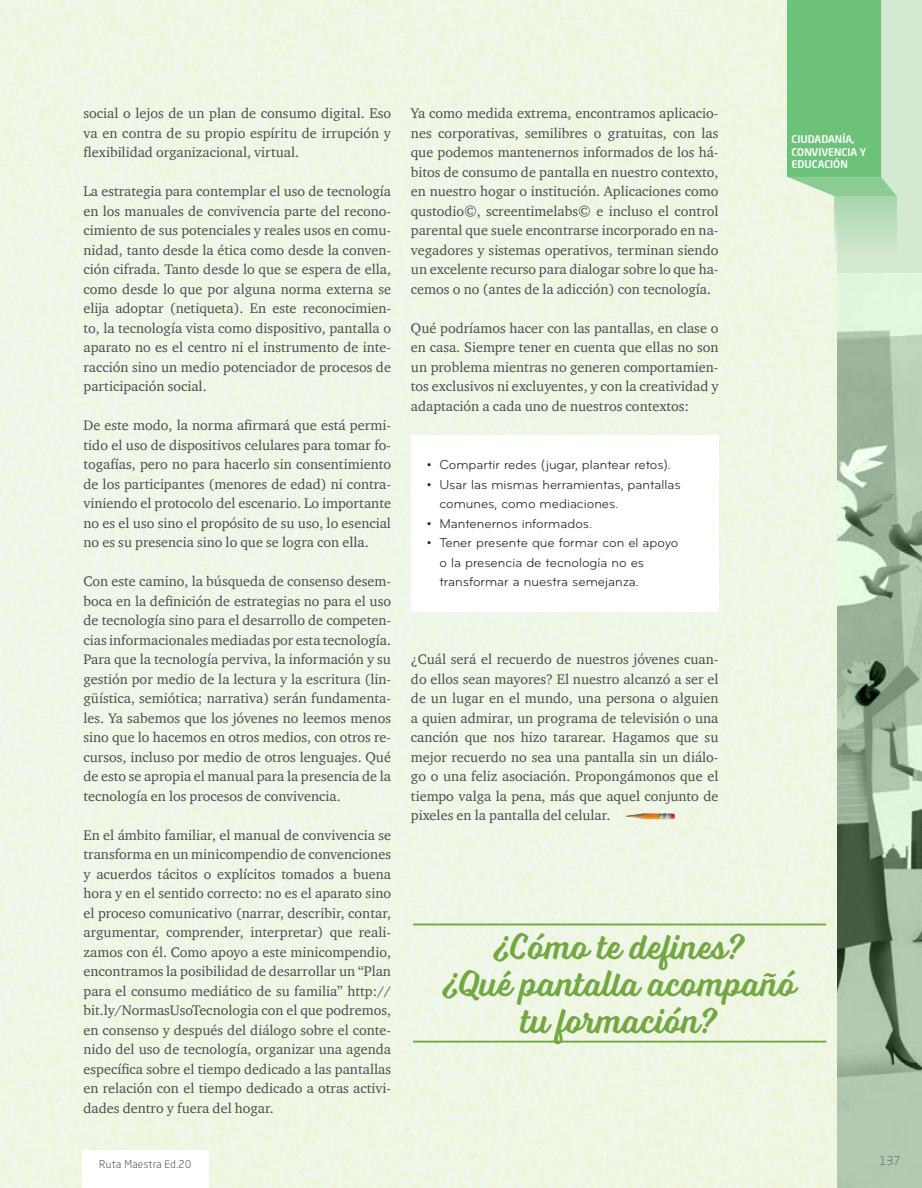
<style>
.page{position:relative;width:922px;height:1188px;background:#eff6e6}
.page>*{position:absolute;margin:0;border:0;box-sizing:border-box;transform-origin:0 0}
.t1{font:37.2px/37.2px "Voltage";color:#73a742;text-align:center}
.t2{font:14.25px/19.5px "Charter ITC";color:#4b4c4d;text-align:justify}
.t3{font:13.5px/19.5px "Bryant";color:#231f20}
.t4{font:300 12px "Neo Sans Pro";color:#57585a}
.t5{font:500 10.5px/12.6px "Neo Sans Pro";color:#fff}
.t6{font:300 10.5px "Neo Sans Pro";letter-spacing:.04em;color:#231f20}
</style>
<div class="page">
<div style="left:837px;top:0;width:85px;height:1188px;background:#d3e9d1"></div>
<img style="left:837px;top:273px;width:85px;height:915px">
<img style="left:623px;top:811px;width:52px;height:9px">
<div style="left:412px;top:435px;width:307px;height:176px;background:#fff"></div>
<hr style="left:413px;top:923px;width:413px;height:2px;background:#73a742">
<hr style="left:413px;top:1040px;width:413px;height:2px;background:#73a742">
<div style="left:82px;top:1151px;width:126px;height:37px;background:#fff"></div>
<div style="left:787px;top:0;width:94px;height:176px;background:#6dc279"></div>
<div style="left:787px;top:127px;width:94px;height:50px;background:#6dc279"></div>
<svg style="left:788px;top:177px;width:109px;height:19px"></svg>
<div style="left:834px;top:196px;width:63px;height:59px;background:linear-gradient(to bottom,#a7d5aa,#d2e9d0)"></div>
<p class="t2" style="left:84px;top:103px;width:309px">social o lejos de un plan de consumo digital. Eso va en contra de su propio espíritu de irrupción y flexibilidad organizacional, virtual.</p>
<p class="t2" style="left:84px;top:181px;width:309px">La estrategia para contemplar el uso de tecnología en los manuales de convivencia parte del recono&shy;cimiento de sus potenciales y reales usos en comu&shy;nidad, tanto desde la ética como desde la conven&shy;ción cifrada. Tanto desde lo que se espera de ella, como desde lo que por alguna norma externa se elija adoptar (netiqueta). En este reconocimien&shy;to, la tecnología vista como dispositivo, pantalla o aparato no es el centro ni el instrumento de inte&shy;racción sino un medio potenciador de procesos de participación social.</p>
<p class="t2" style="left:84px;top:415px;width:309px">De este modo, la norma afirmará que está permi&shy;tido el uso de dispositivos celulares para tomar fo&shy;togafías, pero no para hacerlo sin consentimiento de los participantes (menores de edad) ni contra&shy;viniendo el protocolo del escenario. Lo importante no es el uso sino el propósito de su uso, lo esencial no es su presencia sino lo que se logra con ella.</p>
<p class="t2" style="left:84px;top:571px;width:309px">Con este camino, la búsqueda de consenso desem&shy;boca en la definición de estrategias no para el uso de tecnología sino para el desarrollo de competen&shy;cias informacionales mediadas por esta tecnología.<br>Para que la tecnología perviva, la información y su gestión por medio de la lectura y la escritura (lin&shy;güística, semiótica; narrativa) serán fundamenta&shy;les. Ya sabemos que los jóvenes no leemos menos sino que lo hacemos en otros medios, con otros re&shy;cursos, incluso por medio de otros lenguajes. Qué de esto se apropia el manual para la presencia de la tecnología en los procesos de convivencia.</p>
<p class="t2" style="left:84px;top:825px;width:309px">En el ámbito familiar, el manual de convivencia se transforma en un minicompendio de convenciones y acuerdos tácitos o explícitos tomados a buena hora y en el sentido correcto: no es el aparato sino el proceso comunicativo (narrar, describir, contar, argumentar, comprender, interpretar) que reali&shy;zamos con él. Como apoyo a este minicompendio, encontramos la posibilidad de desarrollar un “Plan para el consumo mediático de su familia” http:// bit.ly/NormasUsoTecnologia con el que podremos, en consenso y después del diálogo sobre el conte&shy;nido del uso de tecnología, organizar una agenda específica sobre el tiempo dedicado a las pantallas en relación con el tiempo dedicado a otras activi&shy;dades dentro y fuera del hogar.</p>
<p class="t2" style="left:411px;top:103px;width:309px">Ya como medida extrema, encontramos aplicacio&shy;nes corporativas, semilibres o gratuitas, con las que podemos mantenernos informados de los há&shy;bitos de consumo de pantalla en nuestro contexto, en nuestro hogar o institución. Aplicaciones como qustodio©, screentimelabs© e incluso el control parental que suele encontrarse incorporado en na&shy;vegadores y sistemas operativos, terminan siendo un excelente recurso para dialogar sobre lo que ha&shy;cemos o no (antes de la adicción) con tecnología.</p>
<p class="t2" style="left:411px;top:318px;width:309px">Qué podríamos hacer con las pantallas, en clase o en casa. Siempre tener en cuenta que ellas no son un problema mientras no generen comportamien&shy;tos exclusivos ni excluyentes, y con la creatividad y adaptación a cada uno de nuestros contextos:</p>
<p class="t3" style="left:427px;top:455px;width:246px">• Compartir redes (jugar, plantear retos).</p>
<p class="t3" style="left:439px;top:475px;width:243px;text-indent:-13px">• Usar las mismas herramientas, pantallas comunes, como mediaciones.</p>
<p class="t3" style="left:427px;top:514px;width:167px">• Mantenernos informados.</p>
<p class="t3" style="left:439px;top:533px;width:240px;text-indent:-13px">• Tener presente que formar con el apoyo o la presencia de tecnología no es transformar a nuestra semejanza.</p>
<p class="t2" style="left:411px;top:649px;width:309px">¿Cuál será el recuerdo de nuestros jóvenes cuan&shy;do ellos sean mayores? El nuestro alcanzó a ser el de un lugar en el mundo, una persona o alguien a quien admirar, un programa de televisión o una canción que nos hizo tararear. Hagamos que su mejor recuerdo no sea una pantalla sin un diálo&shy;go o una feliz asociación. Propongámonos que el tiempo valga la pena, más que aquel conjunto de pixeles en la pantalla del celular.</p>
<p class="t5" style="left:791px;top:133px;width:76px">CIUDADANÍA,<br>CONVIVENCIA Y<br>EDUCACIÓN</p>
<h1 class="t1" style="left:443px;top:927px;width:355px">¿Cómo te defines?<br>¿Qué pantalla acompañó tu formación?</h1>
<p class="t6" style="left:99px;top:1157px;width:94px">Ruta Maestra Ed.20</p>
<p class="t4" style="left:879px;top:1153px;width:22px">137</p>
</div>
